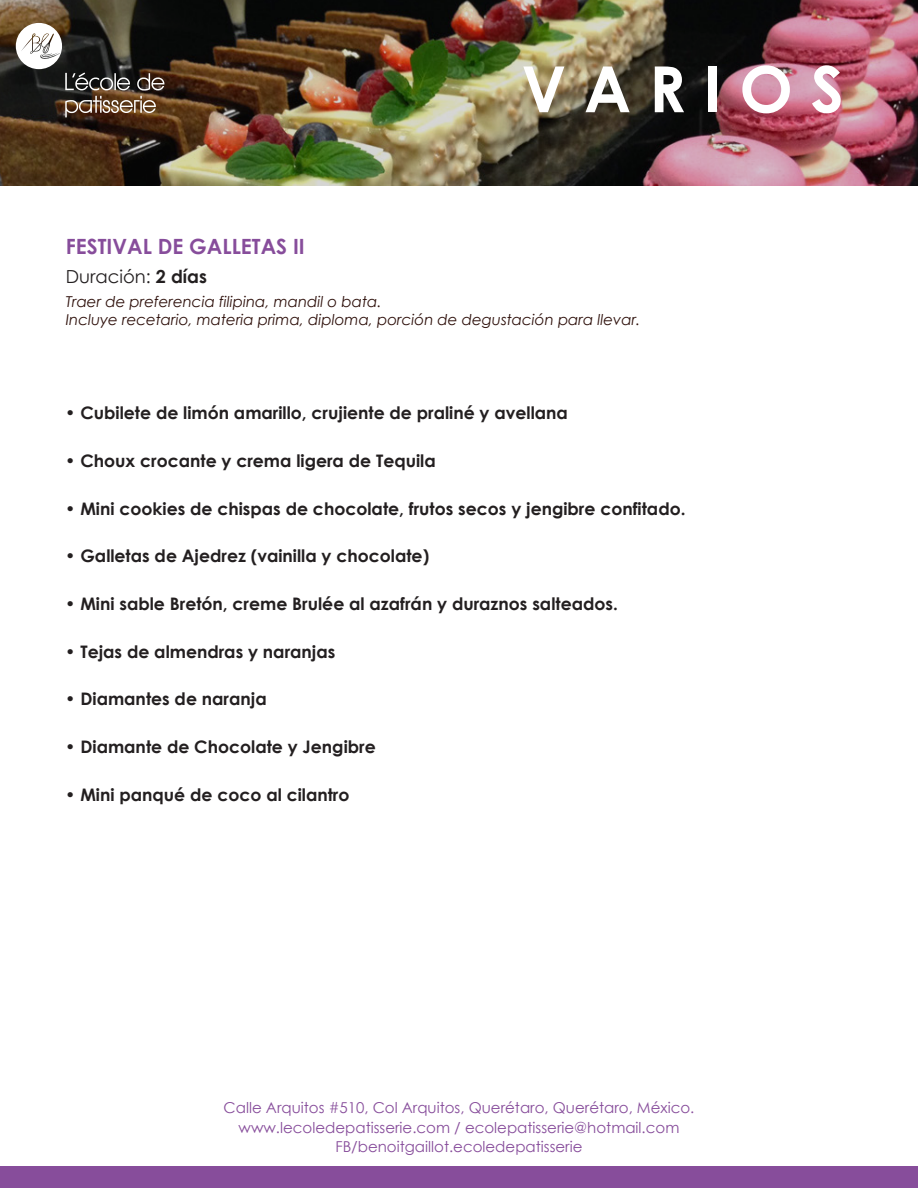
<style>
.page{position:relative;width:918px;height:1188px;background:#fff}
.page>*{position:absolute;margin:0;border:0;box-sizing:border-box;transform-origin:0 0}
.t1{font:700 63.75px "Century Gothic";letter-spacing:.28em;color:#fff}
.t2{font:700 21px "Century Gothic";color:#874d9b}
.t3{font:18px "Century Gothic";color:#231f20}
.t4{font:700 17.25px "Century Gothic";color:#231f20}
.t5{font:15px/19.5px "Century Gothic";color:#874d9b;text-align:center}
.t6{font:italic 15px/18px "Century Gothic";color:#2e100b}
.s1{font-weight:700}
</style>
<div class="page">
<img style="left:0;top:0;width:918px;height:186px">
<div style="left:0;top:1167px;width:918px;height:21px;background:#874d9b"></div>
<svg style="left:16px;top:23px;width:148px;height:94px;background:#504942"></svg>
<h1 class="t1" style="left:522px;top:49px;width:324px">VARIOS</h1>
<p class="t2" style="left:66px;top:234px;width:240px">FESTIVAL DE GALLETAS II</p>
<p class="t3" style="left:66px;top:265px;width:143px">Duración: <span class="s1">2 días</span></p>
<p class="t6" style="left:66px;top:293px;width:576px">Traer de preferencia filipina, mandil o bata.<br>Incluye recetario, materia prima, diploma, porción de degustación para llevar.</p>
<p class="t4" style="left:65px;top:402px;width:504px">• Cubilete de limón amarillo, crujiente de praliné y avellana</p>
<p class="t4" style="left:65px;top:450px;width:372px">• Choux crocante y crema ligera de Tequila</p>
<p class="t4" style="left:65px;top:497px;width:622px">• Mini cookies de chispas de chocolate, frutos secos y jengibre confitado.</p>
<p class="t4" style="left:65px;top:545px;width:365px">• Galletas de Ajedrez (vainilla y chocolate)</p>
<p class="t4" style="left:65px;top:593px;width:554px">• Mini sable Bretón, creme Brulée al azafrán y duraznos salteados.</p>
<p class="t4" style="left:65px;top:641px;width:272px">• Tejas de almendras y naranjas</p>
<p class="t4" style="left:65px;top:688px;width:203px">• Diamantes de naranja</p>
<p class="t4" style="left:65px;top:736px;width:312px">• Diamante de Chocolate y Jengibre</p>
<p class="t4" style="left:65px;top:784px;width:286px">• Mini panqué de coco al cilantro</p>
<p class="t5" style="left:224px;top:1098px;width:472px">Calle Arquitos #510, Col Arquitos, Querétaro, Querétaro, México. www.lecoledepatisserie.com / ecolepatisserie@hotmail.com<br>FB/benoitgaillot.ecoledepatisserie</p>
</div>
